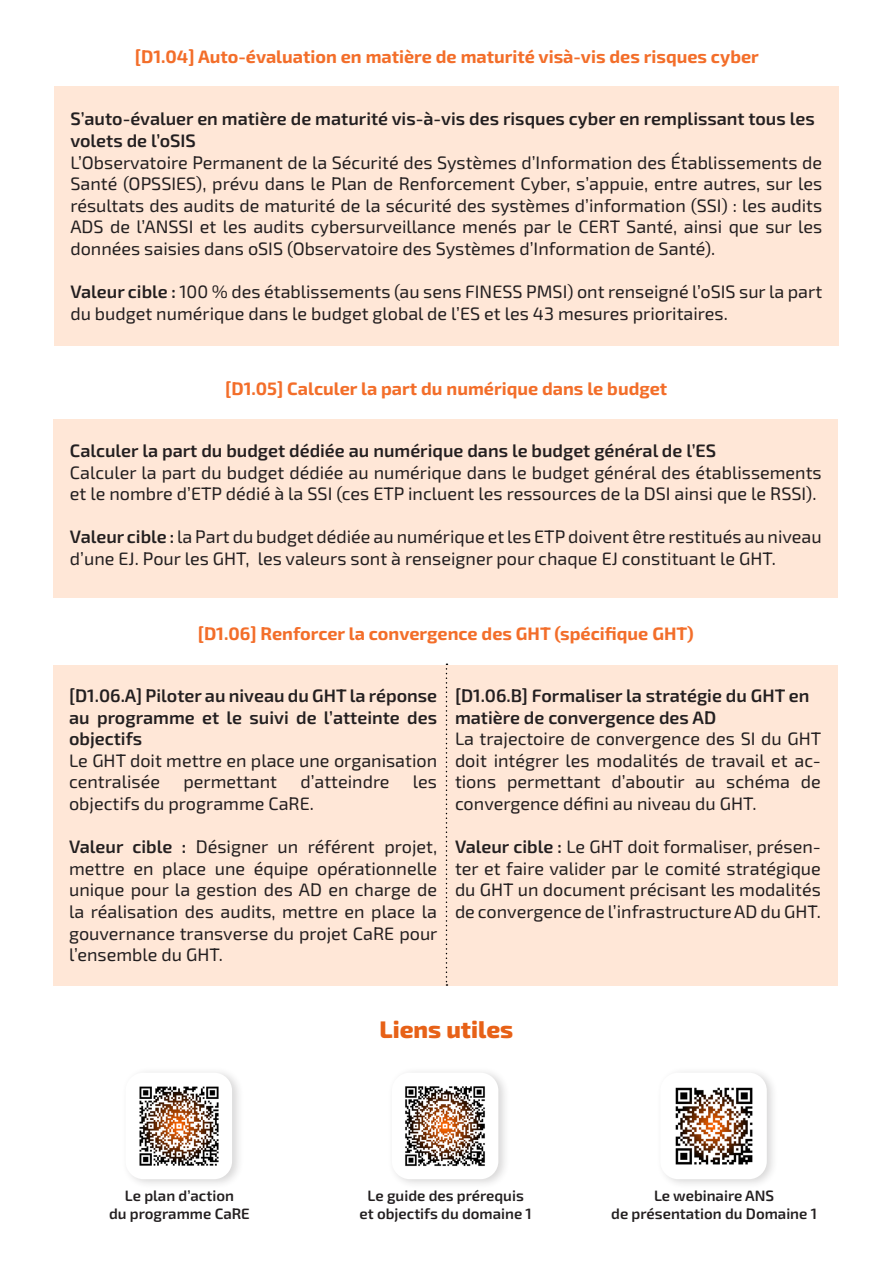
<style>
.page{position:relative;width:893px;height:1263px;background:#fff}
.page>*{position:absolute;margin:0;border:0;box-sizing:border-box;transform-origin:0 0}
.t1{font:800 24px "Exo 2";color:#e76117}
.t2{font:18px/21.6px "Exo 2";color:#231f20;text-align:justify}
.t3{font:600 18px/21.6px "Exo 2";color:#231f20}
.t4{font:700 18px "Exo 2";color:#f36e2a}
.t5{font:600 15px/18px "Exo 2";color:#231f20;text-align:center}
.s1{font-weight:600}
</style>
<div class="page">
<div style="left:54px;top:86px;width:785px;height:260px;background:#ffe7d7"></div>
<div style="left:53px;top:419px;width:785px;height:178px;background:#ffe7d7"></div>
<div style="left:53px;top:666px;width:784px;height:320px;background:#ffe7d7"></div>
<svg style="left:446px;top:663px;width:1px;height:323px"></svg>
<div style="left:121px;top:1066px;width:123px;height:123px;background:#231f20;opacity:.18"></div>
<div style="left:126px;top:1073px;width:106px;height:106px;background:#fff;border-radius:18px"></div>
<img style="left:139px;top:1086px;width:80px;height:80px">
<div style="left:387px;top:1066px;width:124px;height:123px;background:#231f20;opacity:.18"></div>
<div style="left:392px;top:1073px;width:106px;height:106px;background:#fff;border-radius:18px"></div>
<img style="left:405px;top:1086px;width:80px;height:81px">
<div style="left:656px;top:1066px;width:123px;height:123px;background:#231f20;opacity:.18"></div>
<div style="left:660px;top:1073px;width:107px;height:106px;background:#fff;border-radius:18px"></div>
<img style="left:675px;top:1087px;width:78px;height:78px">
<p class="t4" style="left:135px;top:44px;width:625px">[D1.04] Auto-évaluation en matière de maturité visà-vis des risques cyber</p>
<p class="t3" style="left:70px;top:108px;width:746px">S’auto-évaluer en matière de maturité vis-à-vis des risques cyber en remplissant tous les volets de l’oSIS</p>
<p class="t2" style="left:70px;top:151px;width:753px">L’Observatoire Permanent de la Sécurité des Systèmes d’Information des Établissements de Santé (OPSSIES), prévu dans le Plan de Renforcement Cyber, s’appuie, entre autres, sur les résultats des audits de maturité de la sécurité des systèmes d’information (SSI) : les audits ADS de l’ANSSI et les audits cybersurveillance menés par le CERT Santé, ainsi que sur les données saisies dans oSIS (Observatoire des Systèmes d’Information de Santé).</p>
<p class="t2" style="left:70px;top:280px;width:753px"><span class="s1">Valeur cible :</span> 100 % des établissements (au sens FINESS PMSI) ont renseigné l’oSIS sur la part du budget numérique dans le budget global de l’ES et les 43 mesures prioritaires.</p>
<p class="t4" style="left:225px;top:376px;width:443px">[D1.05] Calculer la part du numérique dans le budget</p>
<p class="t3" style="left:70px;top:439px;width:648px">Calculer la part du budget dédiée au numérique dans le budget général de l’ES</p>
<p class="t2" style="left:70px;top:461px;width:753px">Calculer la part du budget dédiée au numérique dans le budget général des établissements et le nombre d’ETP dédié à la SSI (ces ETP incluent les ressources de la DSI ainsi que le RSSI).</p>
<p class="t2" style="left:70px;top:526px;width:753px"><span class="s1">Valeur cible :</span> la Part du budget dédiée au numérique et les ETP doivent être restitués au niveau d’une EJ. Pour les GHT, les valeurs sont à renseigner pour chaque EJ constituant le GHT.</p>
<p class="t4" style="left:198px;top:621px;width:497px">[D1.06] Renforcer la convergence des GHT (spécifique GHT)</p>
<p class="t3" style="left:69px;top:684px;width:370px;text-align:justify">[D1.06.A] Piloter au niveau du GHT la réponse au programme et le suivi de l’atteinte des objectifs</p>
<p class="t2" style="left:69px;top:749px;width:370px">Le GHT doit mettre en place une organisation centralisée</p>
<p class="t2" style="left:183px;top:771px;width:95px">permettant</p>
<p class="t2" style="left:300px;top:771px;width:91px">d’atteindre</p>
<p class="t2" style="left:413px;top:771px;width:26px">les</p>
<p class="t2" style="left:69px;top:792px;width:246px">objectifs du programme CaRE.</p>
<p class="t2" style="left:69px;top:835px;width:370px"><span class="s1">Valeur cible :</span> Désigner un référent projet, mettre en place une équipe opérationnelle unique pour la gestion des AD en charge de la réalisation des audits, mettre en place la gouvernance transverse du projet CaRE pour l’ensemble du GHT.</p>
<p class="t3" style="left:455px;top:684px;width:356px">[D1.06.B] Formaliser la stratégie du GHT en matière de convergence des AD</p>
<p class="t2" style="left:455px;top:727px;width:368px">La trajectoire de convergence des SI du GHT doit intégrer les modalités de travail et ac&shy;tions permettant d’aboutir au schéma de convergence défini au niveau du GHT.</p>
<p class="t2" style="left:455px;top:835px;width:367px"><span class="s1">Valeur cible :</span> Le GHT doit formaliser, présen&shy;ter et faire valider par le comité stratégique du GHT un document précisant les modalités de convergence de l’infrastructure AD du GHT.</p>
<p class="t1" style="left:380px;top:1013px;width:135px">Liens utiles</p>
<p class="t5" style="left:109px;top:1186px;width:142px">Le plan d’action<br>du programme CaRE</p>
<p class="t5" style="left:360px;top:1186px;width:174px">Le guide des prérequis et objectifs du domaine 1</p>
<p class="t5" style="left:611px;top:1186px;width:207px">Le webinaire ANS<br>de présentation du Domaine 1</p>
</div>
